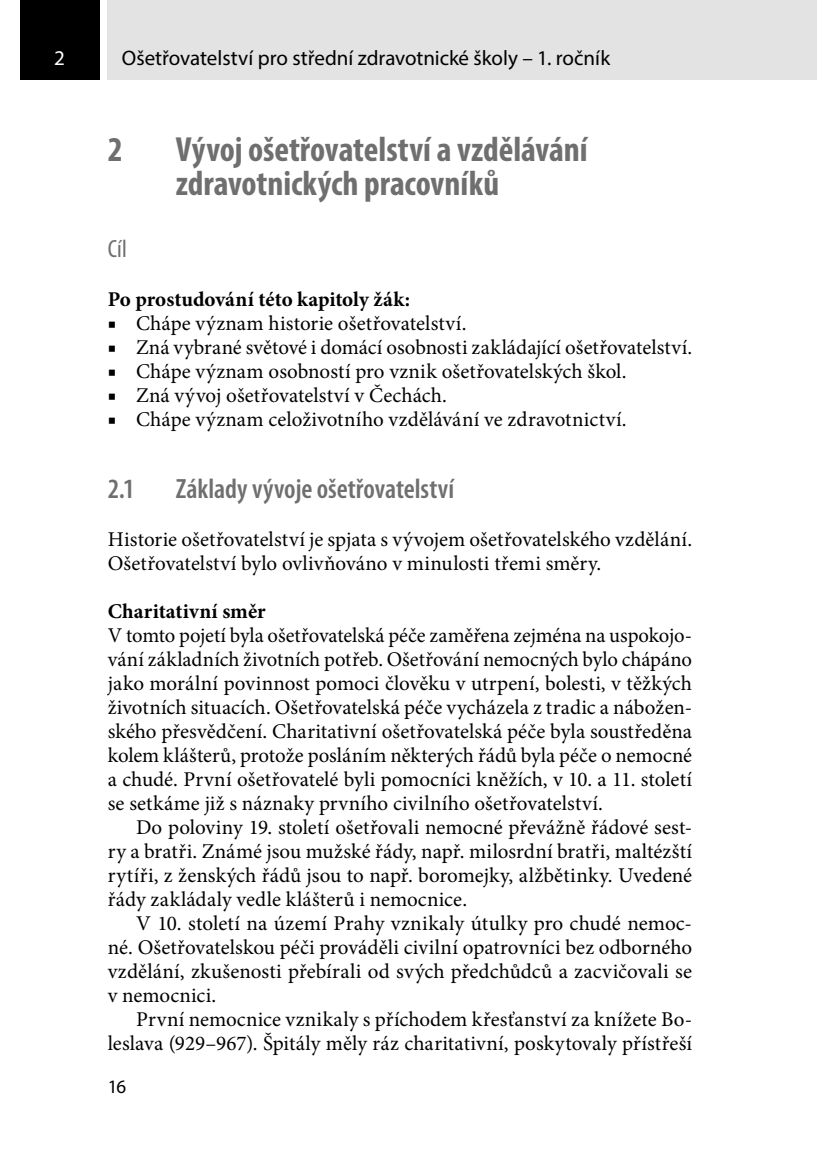
<style>
.page{position:relative;width:817px;height:1174px;background:#fff}
.page>*{position:absolute;margin:0;border:0;box-sizing:border-box;transform-origin:0 0}
._1_nadpis{font:700 condensed 35px/34px "Myriad Pro";color:#706f6f}
._2_2_nadpis{font:600 condensed 28px "Myriad Pro";color:#706f6f}
._4_4_4_4{font:condensed 25px "Myriad Pro";color:#706f6f}
.text_1__odstavec_bez{font:21px/24px "Minion Pro";letter-spacing:.005em;color:#000;text-align:justify}
.text{font:21px/24px "Minion Pro";letter-spacing:.005em;color:#000;text-align:justify}
.text_1__odstavec{font:21px/24px "Minion Pro";letter-spacing:.005em;color:#000}
.t1{font:21px "Myriad Pro";letter-spacing:-.005em;color:#000}
.nadpisek{font:700 21px "Minion Pro";color:#000}
.t2{font:21px "Myriad Pro";color:#fff}
.t3{font:19px "Myriad Pro";color:#000}
</style>
<div class="page">
<div style="left:108px;top:0;width:708px;height:79px;background:#e3e3e3"></div>
<div style="left:20px;top:0;width:79px;height:79px;background:#000"></div>
<p class="t2" style="left:54px;top:45px;width:12px">2</p>
<p class="t1" style="left:122px;top:45px;width:489px">Ošetřovatelství pro střední zdravotnické školy – 1. ročník</p>
<p class="_1_nadpis" style="left:108px;top:132px;width:16px">2</p>
<p class="_1_nadpis" style="left:176px;top:132px;width:413px">Vývoj ošetřovatelství a vzdělávání zdravotnických pracovníků</p>
<p class="_4_4_4_4" style="left:108px;top:234px;width:21px">Cíl</p>
<p class="nadpisek" style="left:108px;top:284px;width:304px">Po prostudování této kapitoly žák:</p>
<p class="text_1__odstavec_bez" style="left:108px;top:311px;width:360px">■ Chápe význam historie ošetřovatelství.</p>
<p class="text_1__odstavec_bez" style="left:108px;top:335px;width:585px">■ Zná vybrané světové i domácí osobnosti zakládající ošetřovatelství.</p>
<p class="text_1__odstavec_bez" style="left:108px;top:359px;width:520px">■ Chápe význam osobností pro vznik ošetřovatelských škol.</p>
<p class="text_1__odstavec_bez" style="left:108px;top:383px;width:340px">■ Zná vývoj ošetřovatelství v Čechách.</p>
<p class="text_1__odstavec_bez" style="left:108px;top:407px;width:520px">■ Chápe význam celoživotního vzdělávání ve zdravotnictví.</p>
<p class="_2_2_nadpis" style="left:108px;top:471px;width:28px">2.1</p>
<p class="_2_2_nadpis" style="left:176px;top:471px;width:280px">Základy vývoje ošetřovatelství</p>
<p class="text_1__odstavec" style="left:108px;top:527px;width:585px">Historie ošetřovatelství je spjata s vývojem ošetřovatelského vzdělání.<br>Ošetřovatelství bylo ovlivňováno v minulosti třemi směry.</p>
<p class="nadpisek" style="left:108px;top:596px;width:159px">Charitativní směr</p>
<p class="text_1__odstavec_bez" style="left:108px;top:623px;width:585px">V tomto pojetí byla ošetřovatelská péče zaměřena zejména na uspokojo&shy;vání základních životních potřeb. Ošetřování nemocných bylo chápáno jako morální povinnost pomoci člověku v utrpení, bolesti, v těžkých životních situacích. Ošetřovatelská péče vycházela z tradic a nábožen&shy;ského přesvědčení. Charitativní ošetřovatelská péče byla soustředěna kolem klášterů, protože posláním některých řádů byla péče o nemocné a chudé. První ošetřovatelé byli pomocníci kněžích, v 10. a 11. století se setkáme již s náznaky prvního civilního ošetřovatelství.</p>
<p class="text" style="left:108px;top:815px;width:585px;text-indent:28px">Do poloviny 19. století ošetřovali nemocné převážně řádové sest&shy;ry a bratři. Známé jsou mužské řády, např. milosrdní bratři, maltézští rytíři, z ženských řádů jsou to např. boromejky, alžbětinky. Uvedené řády zakládaly vedle klášterů i nemocnice.</p>
<p class="text" style="left:108px;top:911px;width:585px;text-indent:28px">V 10. století na území Prahy vznikaly útulky pro chudé nemoc&shy;né. Ošetřovatelskou péči prováděli civilní opatrovníci bez odborného vzdělání, zkušenosti přebírali od svých předchůdců a zacvičovali se v nemocnici.</p>
<p class="text" style="left:108px;top:1007px;width:585px;text-align:right">První nemocnice vznikaly s příchodem křesťanství za knížete Bo&shy;leslava (929–967). Špitály měly ráz charitativní, poskytovaly přístřeší</p>
<p class="t3" style="left:108px;top:1074px;width:20px">16</p>
</div>
